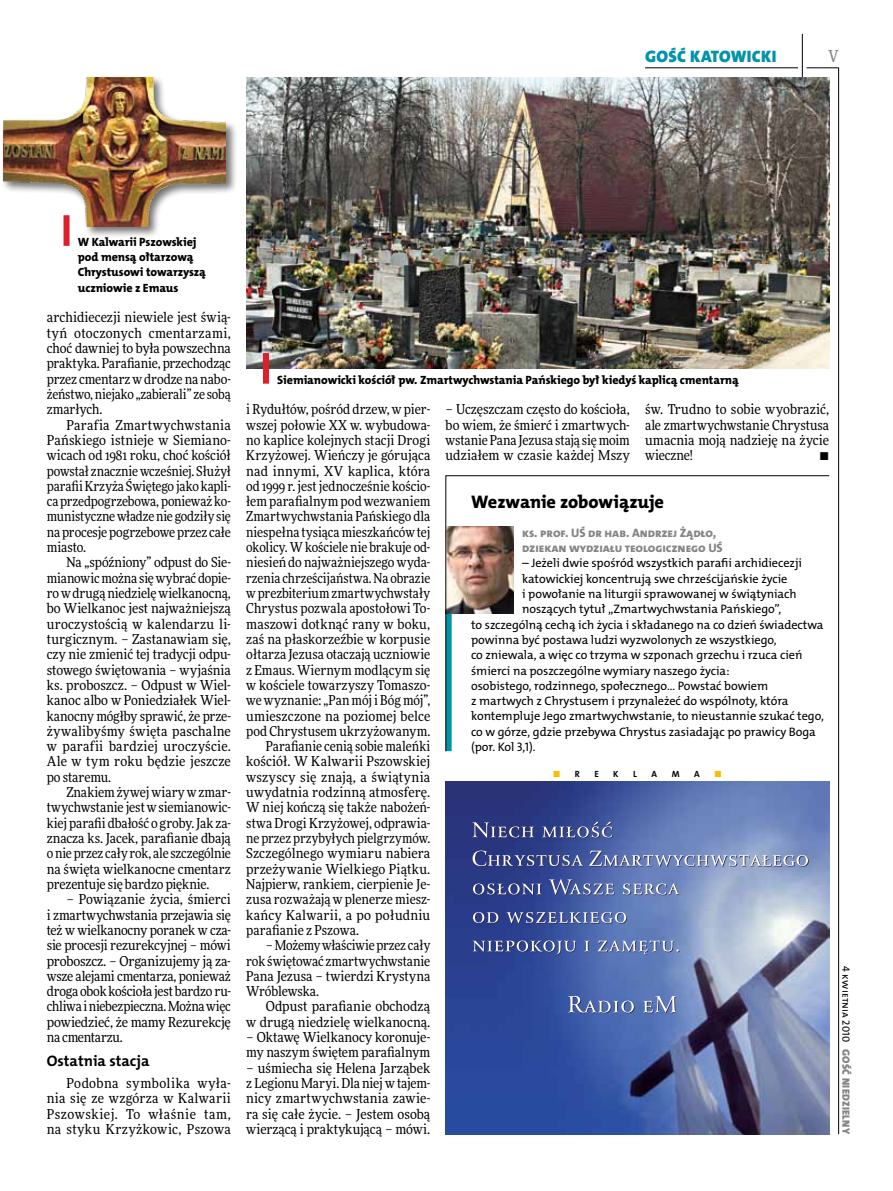
<style>
.page{position:relative;width:893px;height:1191px;background:#fff}
.page>*{position:absolute;margin:0;border:0;box-sizing:border-box;transform-origin:0 0}
.t1{font:18.3px "The Mix HP8 Ex Bld";color:#000}
.t2{font:16.65px "The Mix HP9 Blk";letter-spacing:.02em;color:#0093aa}
.t3{font:500 16.5px "Freeday Narrow";color:#858486;scale:.9 1}
.t4{font:15.3px "The Mix HP7 Bld";color:#000}
.t5{font:13.65px/15.3px "Freeday Narrow News";color:#000;text-align:justify}
.t6{font:13.65px "Freeday Narrow News";letter-spacing:.025em;color:#000}
.t7{font:13.65px "Freeday Narrow News";letter-spacing:.02em;color:#000}
.t8{font:12.3px "The Mix HP5 Plain";letter-spacing:-.005em;color:#000}
.t9{font:12.3px/15.3px "The Mix HP8 Ex Bld";letter-spacing:-.005em;color:#858486}
.t10{font:12px/15.3px "The Mix HP8 Ex Bld";letter-spacing:-.005em;color:#000}
.t11{font:10.5px "The Mix HP9 Blk";letter-spacing:.025em;color:#858486}
.t12{font:10.5px "The Mix HP5 Plain";color:#000}
.t13{font:9px "The Mix HP7 Bld";color:#000}
.t14{font:9px "The Mix HP7 Bld";color:#f9be00}
.s1{color:#000}
</style>
<div class="page">
<hr style="left:806px;top:68px;width:33px;height:1px;background:#000">
<hr style="left:645px;top:68px;width:153px;height:1px;background:#000">
<hr style="left:838px;top:68px;width:1px;height:1066px;background:#000">
<hr style="left:802px;top:34px;width:1px;height:43px;background:#000">
<img style="left:246px;top:77px;width:583px;height:291px">
<div style="left:1px;top:76px;width:236px;height:163px;background:#000;opacity:.55"></div>
<img style="left:3px;top:77px;width:222px;height:150px">
<div style="left:64px;top:215px;width:6px;height:31px;background:#df1e2a"></div>
<img style="left:446px;top:781px;width:383px;height:353px">
<svg style="left:472px;top:822px;width:63px;height:16px"></svg>
<svg style="left:542px;top:821px;width:71px;height:17px"></svg>
<svg style="left:473px;top:850px;width:336px;height:17px;background:#7382b0"></svg>
<svg style="left:473px;top:883px;width:69px;height:12px"></svg>
<svg style="left:549px;top:879px;width:66px;height:16px"></svg>
<svg style="left:623px;top:883px;width:57px;height:12px"></svg>
<svg style="left:473px;top:912px;width:26px;height:11px"></svg>
<svg style="left:506px;top:912px;width:121px;height:11px"></svg>
<svg style="left:473px;top:940px;width:104px;height:15px;background:#5868a1"></svg>
<svg style="left:584px;top:940px;width:6px;height:12px"></svg>
<svg style="left:598px;top:940px;width:81px;height:15px"></svg>
<svg style="left:568px;top:996px;width:67px;height:17px"></svg>
<svg style="left:643px;top:996px;width:34px;height:17px"></svg>
<svg style="left:445px;top:475px;width:385px;height:276px"></svg>
<div style="left:263px;top:353px;width:6px;height:31px;background:#df1e2a"></div>
<p class="t2" style="left:645px;top:46px;width:133px">GOŚĆ KATOWICKI</p>
<p class="t3" style="left:828px;top:46px;width:13px">V</p>
<p class="t10" style="left:78px;top:234px;width:130px">W Kalwarii Pszowskiej pod mensą ołtarzową<br>Chrystusowi towarzyszą uczniowie z Emaus</p>
<p class="t5" style="left:47px;top:310px;width:186px">archidiecezji niewiele jest świą&shy;tyń otoczonych cmentarzami, choć dawniej to była powszechna praktyka. Parafianie, przechodząc przez cmentarz w drodze na nabo&shy;żeństwo, niejako „zabierali” ze sobą zmarłych.</p>
<p class="t5" style="left:47px;top:417px;width:186px;text-indent:20px">Parafia Zmartwychwstania Pańskiego istnieje w Siemiano&shy;wicach od 1981 roku, choć kościół powstał znacznie wcześniej. Służył parafii Krzyża Świętego jako kapli&shy;ca przedpogrzebowa, ponieważ ko&shy;munistyczne władze nie godziły się na procesje pogrzebowe przez całe miasto.</p>
<p class="t5" style="left:47px;top:555px;width:186px;text-indent:20px">Na „spóźniony” odpust do Sie&shy;mianowic można się wybrać dopie&shy;ro w drugą niedzielę wielkanocną, bo Wielkanoc jest najważniejszą uroczystością w kalendarzu li&shy;turgicznym. – Zastanawiam się, czy nie zmienić tej tradycji odpu&shy;stowego świętowania – wyjaśnia ks. proboszcz. – Odpust w Wiel&shy;kanoc albo w Poniedziałek Wiel&shy;kanocny mógłby sprawić, że prze&shy;żywalibyśmy święta paschalne w parafii bardziej uroczyście.<br>Ale w tym roku będzie jeszcze po staremu.</p>
<p class="t5" style="left:47px;top:784px;width:186px;text-indent:20px">Znakiem żywej wiary w zmar&shy;twychwstanie jest w siemianowic&shy;kiej parafii dbałość o groby. Jak za&shy;znacza ks. Jacek, parafianie dbają o nie przez cały rok, ale szczególnie na święta wielkanocne cmentarz prezentuje się bardzo pięknie.</p>
<p class="t5" style="left:47px;top:891px;width:186px;text-indent:20px">– Powiązanie życia, śmierci i zmartwychwstania przejawia się też w wielkanocny poranek w cza&shy;sie procesji rezurekcyjnej – mówi proboszcz. – Organizujemy ją za&shy;wsze alejami cmentarza, ponieważ droga obok kościoła jest bardzo ru&shy;chliwa i niebezpieczna. Można więc powiedzieć, że mamy Rezurekcję na cmentarzu.</p>
<p class="t4" style="left:47px;top:1051px;width:104px">Ostatnia stacja</p>
<p class="t5" style="left:47px;top:1075px;width:186px;text-indent:20px">Podobna symbolika wyła&shy;nia się ze wzgórza w Kalwarii Pszowskiej. To właśnie tam, na styku Krzyżkowic, Pszowa</p>
<p class="t10" style="left:277px;top:372px;width:463px">Siemianowicki kościół pw. Zmartwychwstania Pańskiego był kiedyś kaplicą cmentarną</p>
<p class="t5" style="left:246px;top:401px;width:186px">i Rydułtów, pośród drzew, w pier-</p>
<p class="t5" style="left:246px;top:417px;width:186px">wszej połowie XX w. wybudowa-</p>
<p class="t5" style="left:246px;top:432px;width:186px">no kaplice kolejnych stacji Drogi</p>
<p class="t5" style="left:246px;top:447px;width:186px">Krzyżowej. Wieńczy je górująca</p>
<p class="t7" style="left:246px;top:462px;width:186px">nad innymi, XV kaplica, która</p>
<p class="t5" style="left:246px;top:478px;width:186px">od 1999 r. jest jednocześnie kościo-</p>
<p class="t5" style="left:246px;top:493px;width:186px">łem parafialnym pod wezwaniem</p>
<p class="t5" style="left:246px;top:509px;width:186px">Zmartwychwstania Pańskiego dla</p>
<p class="t5" style="left:246px;top:524px;width:186px">niespełna tysiąca mieszkańców tej</p>
<p class="t5" style="left:246px;top:539px;width:186px">okolicy. W kościele nie brakuje od-</p>
<p class="t5" style="left:246px;top:555px;width:186px">niesień do najważniejszego wyda-</p>
<p class="t5" style="left:246px;top:570px;width:186px">rzenia chrześcijaństwa. Na obrazie</p>
<p class="t5" style="left:246px;top:585px;width:186px">w prezbiterium zmartwychwstały</p>
<p class="t5" style="left:246px;top:600px;width:186px">Chrystus pozwala apostołowi To-</p>
<p class="t5" style="left:246px;top:616px;width:186px">maszowi dotknąć rany w boku,</p>
<p class="t5" style="left:246px;top:631px;width:186px">zaś na płaskorzeźbie w korpusie</p>
<p class="t5" style="left:246px;top:646px;width:186px">ołtarza Jezusa otaczają uczniowie</p>
<p class="t5" style="left:246px;top:662px;width:186px">z Emaus. Wiernym modlącym się</p>
<p class="t5" style="left:246px;top:677px;width:186px">w kościele towarzyszy Tomaszo-</p>
<p class="t5" style="left:246px;top:692px;width:186px">we wyznanie: „Pan mój i Bóg mój”,</p>
<p class="t5" style="left:246px;top:708px;width:186px">umieszczone na poziomej belce</p>
<p class="t5" style="left:246px;top:723px;width:186px">pod Chrystusem ukrzyżowanym.</p>
<p class="t5" style="left:266px;top:738px;width:166px">Parafianie cenią sobie maleńki</p>
<p class="t5" style="left:246px;top:754px;width:186px">kościół. W Kalwarii Pszowskiej</p>
<p class="t6" style="left:246px;top:768px;width:186px">wszyscy się znają, a świątynia</p>
<p class="t5" style="left:246px;top:784px;width:186px">uwydatnia rodzinną atmosferę.</p>
<p class="t5" style="left:246px;top:799px;width:186px">W niej kończą się także nabożeń-</p>
<p class="t5" style="left:246px;top:815px;width:186px">stwa Drogi Krzyżowej, odprawia-</p>
<p class="t5" style="left:246px;top:830px;width:186px">ne przez przybyłych pielgrzymów.</p>
<p class="t5" style="left:246px;top:845px;width:186px">Szczególnego wymiaru nabiera</p>
<p class="t5" style="left:246px;top:861px;width:186px">przeżywanie Wielkiego Piątku.</p>
<p class="t5" style="left:246px;top:876px;width:186px">Najpierw, rankiem, cierpienie Je-</p>
<p class="t5" style="left:246px;top:891px;width:186px">zusa rozważają w plenerze miesz-</p>
<p class="t6" style="left:246px;top:906px;width:186px">kańcy Kalwarii, a po południu</p>
<p class="t5" style="left:246px;top:922px;width:114px">parafianie z Pszowa.</p>
<p class="t5" style="left:246px;top:937px;width:186px;text-indent:20px">– Możemy właściwie przez cały rok świętować zmartwychwstanie Pana Jezusa – twierdzi Krystyna Wróblewska.</p>
<p class="t5" style="left:246px;top:998px;width:186px;text-align:right">Odpust parafianie obchodzą<br>w drugą niedzielę wielkanocną.</p>
<p class="t5" style="left:246px;top:1029px;width:186px">– Oktawę Wielkanocy koronuje&shy;my naszym świętem parafialnym</p>
<p class="t5" style="left:246px;top:1060px;width:186px">– uśmiecha się Helena Jarząbek z Legionu Maryi. Dla niej w tajem&shy;nicy zmartwychwstania zawie&shy;ra się całe życie. – Jestem osobą wierzącą i praktykującą – mówi.</p>
<p class="t5" style="left:446px;top:401px;width:186px">– Uczęszczam często do kościoła, bo wiem, że śmierć i zmartwych&shy;wstanie Pana Jezusa stają się moim udziałem w czasie każdej Mszy</p>
<p class="t5" style="left:645px;top:401px;width:186px">św. Trudno to sobie wyobrazić, ale zmartwychwstanie Chrystusa umacnia moją nadzieję na życie wieczne!</p>
<p class="t5" style="left:819px;top:447px;width:11px">•</p>
<h1 class="t1" style="left:471px;top:490px;width:194px">Wezwanie zobowiązuje</h1>
<p class="t9" style="left:522px;top:525px;width:202px">ks. prof. UŚ dr hab. Andrzej Żądło, dziekan wydziału teologicznego UŚ</p>
<p class="t8" style="left:522px;top:555px;width:281px">– Jeżeli dwie spośród wszystkich parafii archidiecezji</p>
<p class="t8" style="left:522px;top:570px;width:267px">katowickiej koncentrują swe chrześcijańskie życie</p>
<p class="t8" style="left:522px;top:586px;width:276px">i powołanie na liturgii sprawowanej w świątyniach</p>
<p class="t8" style="left:522px;top:601px;width:261px">noszących tytuł „Zmartwychwstania Pańskiego”,</p>
<p class="t8" style="left:471px;top:616px;width:354px">to szczególną cechą ich życia i składanego na co dzień świadectwa</p>
<p class="t8" style="left:471px;top:632px;width:307px">powinna być postawa ludzi wyzwolonych ze wszystkiego,</p>
<p class="t8" style="left:471px;top:647px;width:333px">co zniewala, a więc co trzyma w szponach grzechu i rzuca cień</p>
<p class="t8" style="left:471px;top:662px;width:260px">śmierci na poszczególne wymiary naszego życia:</p>
<p class="t8" style="left:471px;top:678px;width:299px">osobistego, rodzinnego, społecznego... Powstać bowiem</p>
<p class="t8" style="left:471px;top:693px;width:319px">z martwych z Chrystusem i przynależeć do wspólnoty, która</p>
<p class="t8" style="left:471px;top:708px;width:354px">kontempluje Jego zmartwychwstanie, to nieustannie szukać tego,</p>
<p class="t8" style="left:471px;top:723px;width:346px">co w górze, gdzie przebywa Chrystus zasiadając po prawicy Boga</p>
<p class="t8" style="left:471px;top:739px;width:66px">(por. Kol 3,1).</p>
<p class="t14" style="left:553px;top:768px;width:28px">■ <span class="s1">r</span></p>
<p class="t13" style="left:594px;top:768px;width:6px">e</p>
<p class="t13" style="left:613px;top:768px;width:6px">k</p>
<p class="t13" style="left:633px;top:768px;width:5px">l</p>
<p class="t13" style="left:651px;top:768px;width:7px">a</p>
<p class="t13" style="left:672px;top:768px;width:9px">m</p>
<p class="t13" style="left:694px;top:768px;width:7px">a</p>
<p class="t14" style="left:714px;top:768px;width:9px">■</p>
<p class="t12" style="left:853px;top:966px;width:78px;rotate:90deg">4 kwietnia 2010</p>
<p class="t11" style="left:853px;top:1049px;width:86px;rotate:90deg">GOŚĆ NIEDZIELNY</p>
</div>
